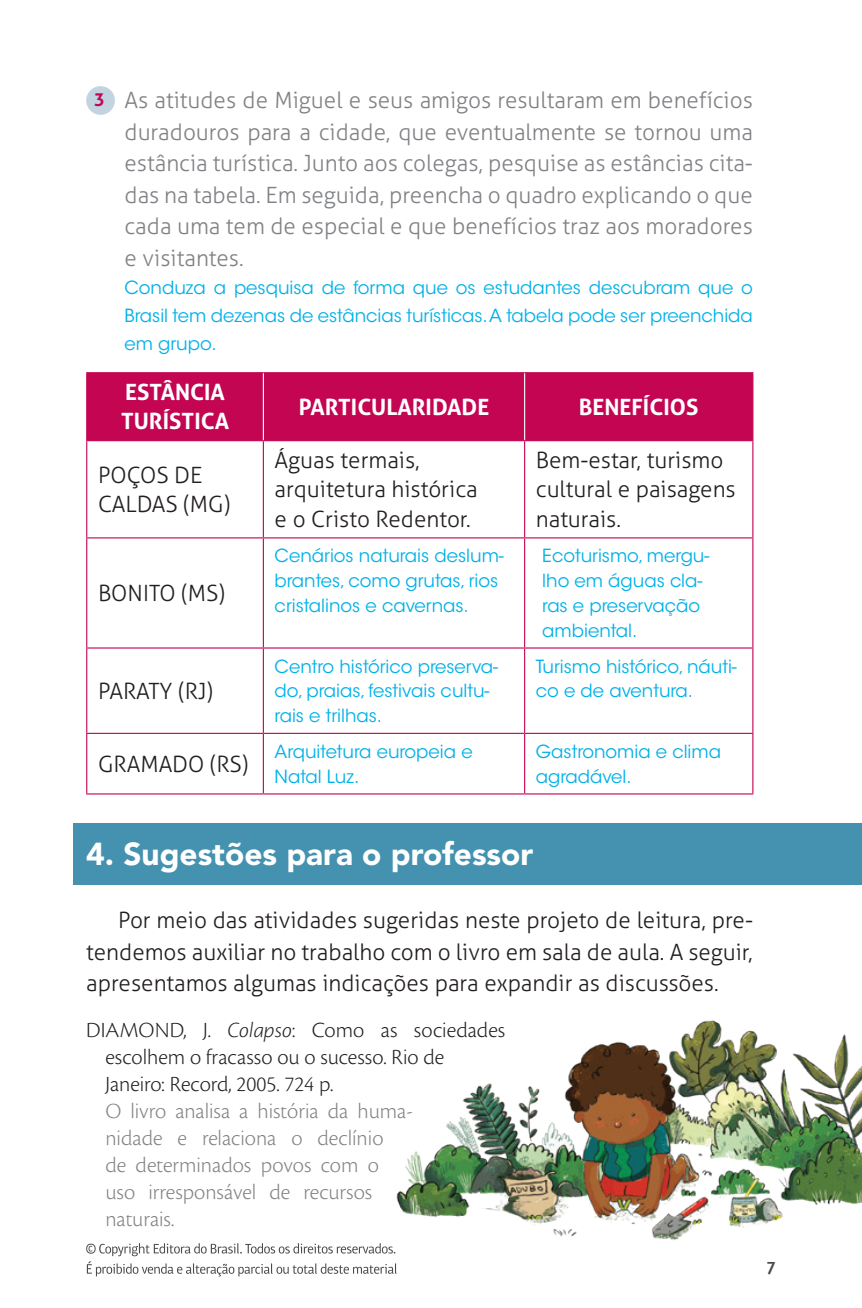
<style>
.page{position:relative;width:862px;height:1308px;background:#fff}
.page>*{position:absolute;margin:0;border:0;box-sizing:border-box;transform-origin:0 0}
.t1{font:900 31.5px "Avenir LT Std";color:#fff}
.t2{font:300 22.5px/29.2px "Aller";color:#231f20}
.t3{font:300 22.5px/31.5px "Aller";color:#808285;text-align:justify}
.t4{font:300 22.5px/27px "Cronos Pro";color:#808285}
.t5{font:300 22.5px/27px "Cronos Pro";color:#231f20}
.t6{font:700 22.5px/29.2px "Aller";color:#fff}
.t7{font:18px/24.8px "ITC Avant Garde Std";color:#02b1e9}
.t8{font:500 18px "Highlander Std";color:#4b4c4d}
.s1{font-weight:700;font-size:18px;color:#c30552}
.s2{font-style:italic}
</style>
<div class="page">
<svg style="left:86px;top:1243px;width:310px;height:33px"></svg>
<div style="left:73px;top:823px;width:788px;height:62px;background:#4492b0"></div>
<div style="left:86px;top:86px;width:29px;height:29px;background:#c3d4e1;border-radius:50%"></div>
<div style="left:87px;top:373px;width:664px;height:67px;background:#c30552"></div>
<hr style="left:86px;top:372px;width:177px;height:1px;background:#c30552">
<hr style="left:86px;top:373px;width:1px;height:67px;background:#c30552">
<hr style="left:263px;top:372px;width:261px;height:1px;background:#c30552">
<hr style="left:524px;top:372px;width:229px;height:1px;background:#c30552">
<hr style="left:751px;top:373px;width:2px;height:67px;background:#c30552">
<hr style="left:86px;top:440px;width:177px;height:1px;background:#c30552">
<hr style="left:86px;top:441px;width:1px;height:96px;background:#c30552">
<hr style="left:263px;top:440px;width:261px;height:1px;background:#c30552">
<hr style="left:263px;top:441px;width:1px;height:96px;background:#c30552">
<hr style="left:524px;top:440px;width:229px;height:1px;background:#c30552">
<hr style="left:523px;top:441px;width:2px;height:96px;background:#c30552">
<hr style="left:751px;top:441px;width:2px;height:96px;background:#c30552">
<hr style="left:86px;top:537px;width:177px;height:1px;background:#c30552">
<hr style="left:86px;top:538px;width:1px;height:109px;background:#c30552">
<hr style="left:263px;top:537px;width:261px;height:1px;background:#c30552">
<hr style="left:263px;top:538px;width:1px;height:109px;background:#c30552">
<hr style="left:524px;top:537px;width:229px;height:1px;background:#c30552">
<hr style="left:523px;top:538px;width:2px;height:109px;background:#c30552">
<hr style="left:751px;top:538px;width:2px;height:109px;background:#c30552">
<hr style="left:86px;top:647px;width:177px;height:1px;background:#c30552">
<hr style="left:86px;top:648px;width:1px;height:85px;background:#c30552">
<hr style="left:263px;top:647px;width:261px;height:1px;background:#c30552">
<hr style="left:263px;top:648px;width:1px;height:85px;background:#c30552">
<hr style="left:524px;top:647px;width:229px;height:1px;background:#c30552">
<hr style="left:523px;top:648px;width:2px;height:85px;background:#c30552">
<hr style="left:751px;top:648px;width:2px;height:85px;background:#c30552">
<hr style="left:86px;top:733px;width:177px;height:1px;background:#c30552">
<hr style="left:86px;top:734px;width:1px;height:59px;background:#c30552">
<hr style="left:263px;top:733px;width:261px;height:1px;background:#c30552">
<hr style="left:263px;top:734px;width:1px;height:59px;background:#c30552">
<hr style="left:524px;top:733px;width:229px;height:1px;background:#c30552">
<hr style="left:523px;top:734px;width:2px;height:59px;background:#c30552">
<hr style="left:751px;top:734px;width:2px;height:59px;background:#c30552">
<hr style="left:86px;top:793px;width:177px;height:1px;background:#c30552">
<hr style="left:263px;top:793px;width:261px;height:1px;background:#c30552">
<hr style="left:524px;top:793px;width:229px;height:1px;background:#c30552">
<hr style="left:263px;top:373px;width:1px;height:67px;background:#fff">
<hr style="left:523px;top:373px;width:2px;height:67px;background:#fff">
<img style="left:386px;top:1020px;width:475px;height:227px">
<p class="t3" style="left:124px;top:84px;width:629px;text-indent:-30px"><span class="s1">3</span> As atitudes de Miguel e seus amigos resultaram em benefícios duradouros para a cidade, que eventualmente se tornou uma estância turística. Junto aos colegas, pesquise as estâncias cita&shy;das na tabela. Em seguida, preencha o quadro explicando o que cada uma tem de especial e que benefícios traz aos moradores e visitantes.</p>
<p class="t7" style="left:124px;top:273px;width:629px;line-height:28.3px;text-align:justify">Conduza a pesquisa de forma que os estudantes descubram que o Brasil tem dezenas de estâncias turísticas. A tabela pode ser preenchida em grupo.</p>
<p class="t6" style="left:121px;top:377px;width:109px">ESTÂNCIA<br>TURÍSTICA</p>
<p class="t6" style="left:298px;top:392px;width:192px">PARTICULARIDADE</p>
<p class="t6" style="left:578px;top:392px;width:121px">BENEFÍCIOS</p>
<p class="t2" style="left:98px;top:460px;width:134px">POÇOS DE<br>CALDAS (MG)</p>
<p class="t2" style="left:98px;top:578px;width:128px">BONITO (MS)</p>
<p class="t2" style="left:98px;top:676px;width:116px">PARATY (RJ)</p>
<p class="t2" style="left:274px;top:445px;width:204px">Águas termais, arquitetura histórica e o Cristo Redentor.</p>
<p class="t2" style="left:535px;top:445px;width:201px">Bem-estar, turismo cultural e paisagens naturais.</p>
<p class="t7" style="left:274px;top:544px;width:230px">Cenários naturais deslum&shy;brantes, como grutas, rios cristalinos e cavernas.</p>
<p class="t7" style="left:542px;top:544px;width:168px">Ecoturismo, mergu&shy;lho em águas cla&shy;ras e preservação ambiental.</p>
<p class="t7" style="left:274px;top:654px;width:225px">Centro histórico preserva&shy;do, praias, festivais cultu&shy;rais e trilhas.</p>
<p class="t7" style="left:535px;top:654px;width:202px">Turismo histórico, náuti&shy;co e de aventura.</p>
<p class="t2" style="left:98px;top:749px;width:152px">GRAMADO (RS)</p>
<p class="t7" style="left:274px;top:739px;width:199px">Arquitetura europeia e<br>Natal Luz.</p>
<p class="t7" style="left:535px;top:739px;width:187px">Gastronomia e clima agradável.</p>
<h1 class="t1" style="left:86px;top:834px;width:448px">4. Sugestões para o professor</h1>
<p class="t2" style="left:86px;top:904px;width:668px;line-height:31.5px;text-align:justify;text-indent:32px">Por meio das atividades sugeridas neste projeto de leitura, pre&shy;tendemos auxiliar no trabalho com o livro em sala de aula. A seguir, apresentamos algumas indicações para expandir as discussões.</p>
<p class="t5" style="left:105px;top:1016px;width:401px;text-indent:-19px">DIAMOND, J. <span class="s2">Colapso</span>: Como as sociedades escolhem o fracasso ou o sucesso. Rio de<br>Janeiro: Record, 2005. 724 p.</p>
<p class="t4" style="left:105px;top:1097px;width:309px">O livro analisa a história da huma&shy;nidade e relaciona o declínio<br>de determinados povos com o uso irresponsável de recursos naturais.</p>
<p class="t8" style="left:765px;top:1257px;width:11px">7</p>
</div>
